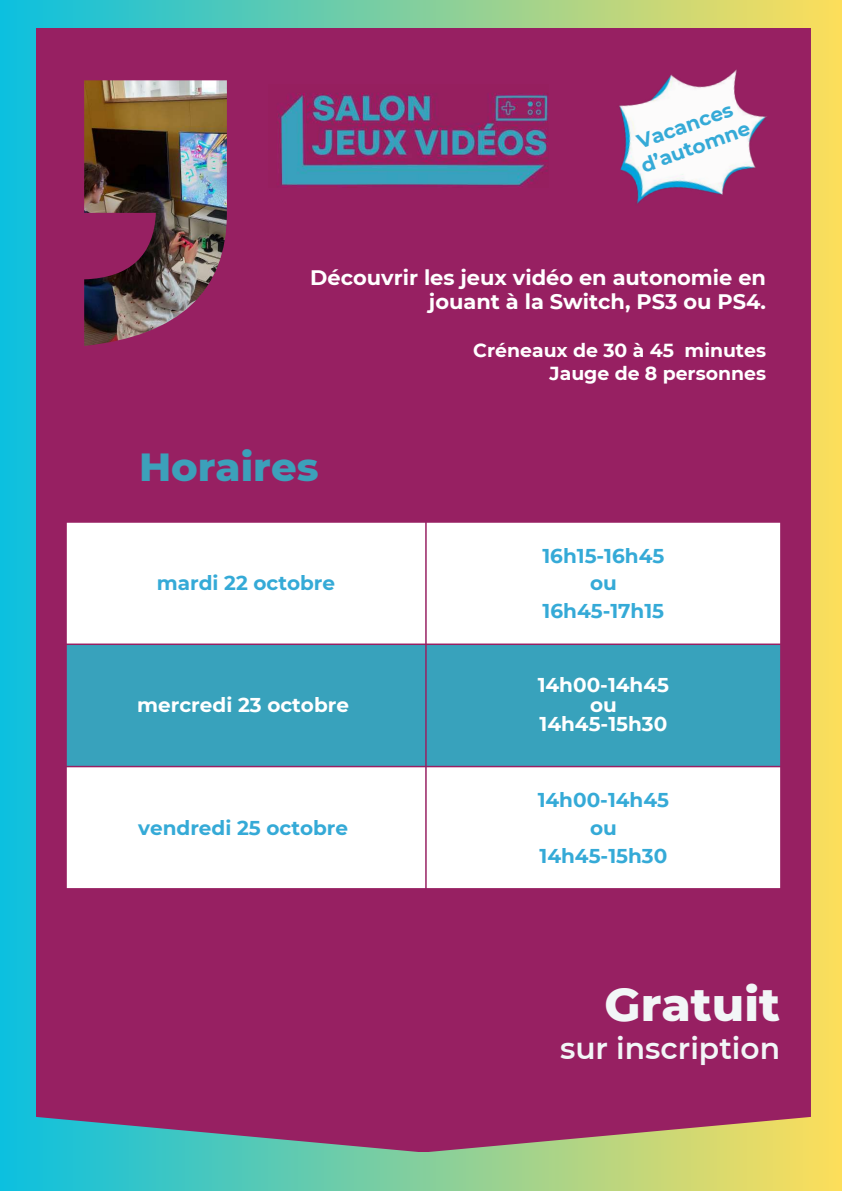
<style>
.page{position:relative;width:842px;height:1191px;background:#fff}
.page>*{position:absolute;margin:0;border:0;box-sizing:border-box;transform-origin:0 0}
.t1{font:800 46.9px "Montserrat";color:#f2f6f7}
.t2{font:800 40px "Montserrat";color:#3ca0ba}
.t3{font:600 29.7px "Montserrat";color:#f2f6f7}
.t4{font:700 20.9px/24.8px "Montserrat";color:#fff;text-align:right}
.t5{font:700 20px/27.8px "Montserrat";color:#35aad7;text-align:center}
.t6{font:700 20px/19.5px "Montserrat";color:#fff;text-align:center}
.t7{font:700 18.8px/22.5px "Montserrat";color:#fff;text-align:right}
</style>
<div class="page">
<div style="left:0;top:0;width:842px;height:1190px;background:linear-gradient(to right,#0cc0df,#fdde5a)"></div>
<div style="left:36px;top:28px;width:775px;height:1123px;background:#972062"></div>
<img style="left:84px;top:80px;width:143px;height:266px">
<img style="left:268px;top:84px;width:280px;height:103px">
<svg style="left:67px;top:522px;width:713px;height:366px"></svg>
<div style="left:67px;top:645px;width:713px;height:120px;background:#38a2bc"></div>
<img style="left:605px;top:59px;width:175px;height:154px">
<p class="t5" style="left:630px;top:133px;width:116px;line-height:23.2px;text-align:left;rotate:-20deg">Vacances d’automne</p>
<p class="t4" style="left:310px;top:265px;width:457px">Découvrir les jeux vidéo en autonomie en jouant à la Switch, PS3 ou PS4.</p>
<h2 class="t2" style="left:139px;top:442px;width:181px">Horaires</h2>
<p class="t5" style="left:157px;top:569px;width:180px">mardi 22 octobre</p>
<p class="t6" style="left:137px;top:694px;width:213px">mercredi 23 octobre</p>
<p class="t5" style="left:138px;top:813px;width:212px">vendredi 25 octobre</p>
<p class="t7" style="left:473px;top:339px;width:294px">Créneaux de 30 à 45 minutes<br>Jauge de 8 personnes</p>
<p class="t5" style="left:542px;top:541px;width:123px">16h15-16h45 ou<br>16h45-17h15</p>
<p class="t6" style="left:538px;top:675px;width:133px">14h00-14h45 ou<br>14h45-15h30</p>
<p class="t5" style="left:538px;top:786px;width:133px">14h00-14h45 ou<br>14h45-15h30</p>
<h1 class="t1" style="left:605px;top:975px;width:177px">Gratuit</h1>
<h3 class="t3" style="left:560px;top:1029px;width:222px">sur inscription</h3>
</div>
